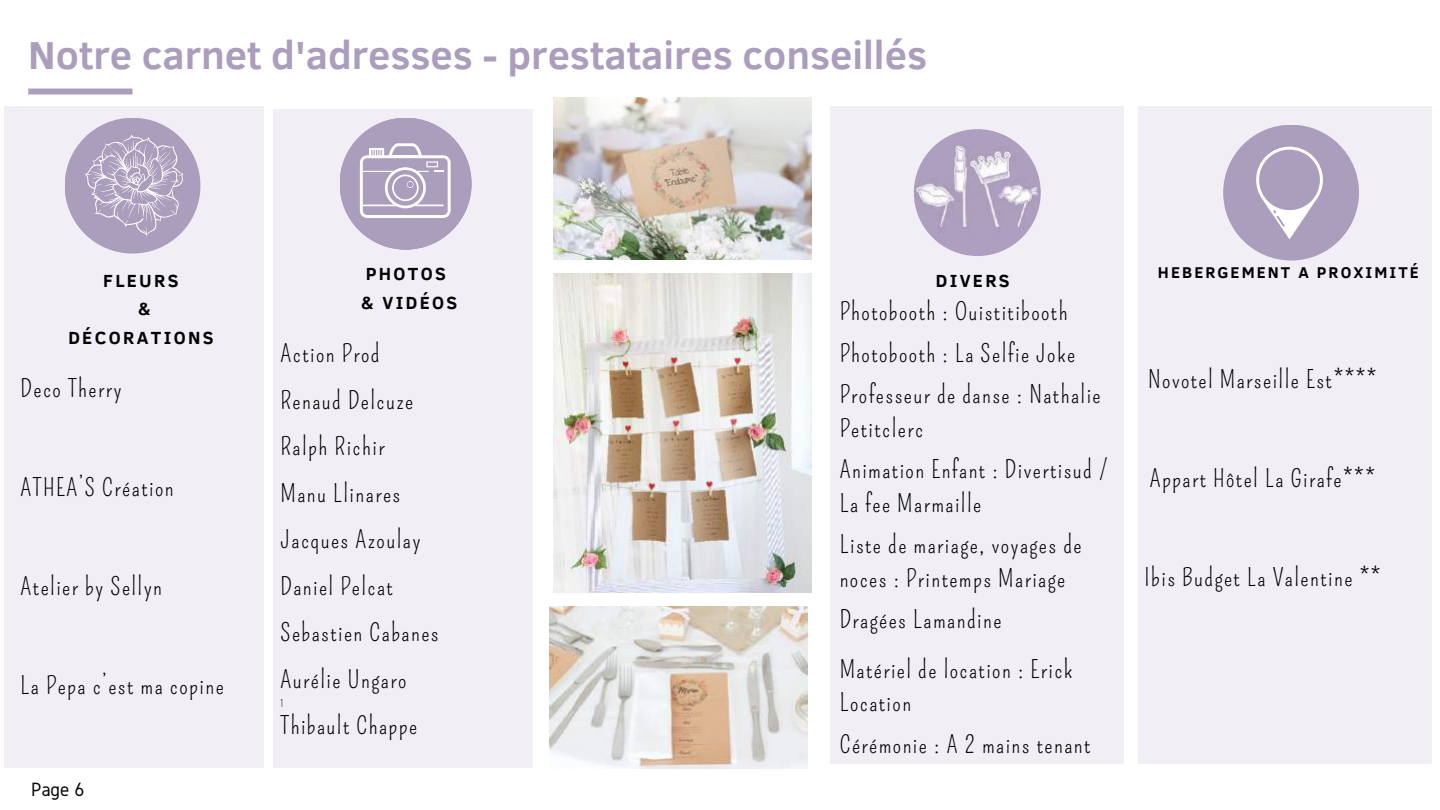
<style>
.page{position:relative;width:1440px;height:810px;background:#fff}
.page>*{position:absolute;margin:0;border:0;box-sizing:border-box;transform-origin:0 0}
.t1{font:700 40px "Clear Sans";color:#ab9dbc}
.t2{font:24px/46.5px "Pompiere";letter-spacing:.06em;color:#000}
.t3{font:20px "Gidole";color:#000}
.t4{font:700 18px/28.5px "Clear Sans";letter-spacing:.13em;color:#000}
.t5{font:700 16px "Clear Sans";letter-spacing:.13em;color:#000}
.t6{font:10px "Pompiere";color:#000}
</style>
<div class="page">
<img style="left:553px;top:98px;width:258px;height:162px">
<div style="left:4px;top:107px;width:259px;height:661px;background:#f1eff5"></div>
<div style="left:831px;top:107px;width:293px;height:657px;background:#f1eff5"></div>
<div style="left:1139px;top:107px;width:293px;height:657px;background:#f1eff5"></div>
<div style="left:1223px;top:125px;width:136px;height:136px;background:#ab9dbc;border-radius:50%"></div>
<div style="left:273px;top:109px;width:259px;height:659px;background:#f1eff5"></div>
<div style="left:65px;top:118px;width:135px;height:136px;background:#ab9dbc;border-radius:50%"></div>
<svg style="left:85px;top:135px;width:98px;height:101px"></svg>
<img style="left:550px;top:606px;width:258px;height:162px">
<img style="left:553px;top:273px;width:258px;height:320px">
<div style="left:28px;top:89px;width:105px;height:5px;background:#ab9dbc"></div>
<div style="left:340px;top:118px;width:132px;height:132px;background:#ab9dbc;border-radius:50%"></div>
<svg style="left:1256px;top:146px;width:67px;height:94px"></svg>
<div style="left:1266px;top:157px;width:46px;height:43px;background:#ab9dbc;border-radius:50%"></div>
<img style="left:914px;top:129px;width:127px;height:127px;border-radius:50%">
<svg style="left:360px;top:143px;width:91px;height:75px"></svg>
<h1 class="t1" style="left:28px;top:25px;width:900px">Notre carnet d'adresses - prestataires conseillés</h1>
<p class="t4" style="left:68px;top:265px;width:147px;text-align:center">FLEURS<br>&amp;<br>DÉCORATIONS</p>
<p class="t2" style="left:21px;top:366px;width:102px">Deco Therry</p>
<p class="t2" style="left:21px;top:465px;width:155px">ATHEA’S Création</p>
<p class="t2" style="left:21px;top:564px;width:143px">Atelier by Sellyn</p>
<p class="t2" style="left:21px;top:663px;width:205px">La Pepa c’est ma copine</p>
<p class="t3" style="left:31px;top:778px;width:55px">Page 6</p>
<p class="t4" style="left:361px;top:259px;width:98px">PHOTOS &amp; VIDÉOS</p>
<p class="t2" style="left:280px;top:331px;width:160px">Action Prod<br>Renaud Delcuze<br>Ralph Richir<br>Manu Llinares<br>Jacques Azoulay<br>Daniel Pelcat<br>Sebastien Cabanes<br>Aurélie Ungaro</p>
<p class="t6" style="left:280px;top:697px;width:4px">1</p>
<p class="t2" style="left:280px;top:703px;width:138px">Thibault Chappe</p>
<p class="t4" style="left:936px;top:265px;width:76px">DIVERS</p>
<p class="t2" style="left:840px;top:292px;width:262px;line-height:41.5px">Photobooth : Ouistitibooth<br>Photobooth : La Selfie Joke<br>Professeur de danse : Nathalie</p>
<p class="t2" style="left:840px;top:408px;width:269px;line-height:41.5px">Petitclerc<br>Animation Enfant : Divertisud /</p>
<p class="t2" style="left:840px;top:483px;width:243px;line-height:41.5px">La fee Marmaille<br>Liste de mariage, voyages de</p>
<p class="t2" style="left:840px;top:558px;width:227px;line-height:41.5px">noces : Printemps Mariage<br>Dragées Lamandine</p>
<p class="t2" style="left:840px;top:653px;width:234px;line-height:33.5px">Matériel de location : Erick<br>Location</p>
<p class="t2" style="left:840px;top:722px;width:252px">Cérémonie : A 2 mains tenant</p>
<p class="t5" style="left:1158px;top:261px;width:262px">HEBERGEMENT A PROXIMITÉ</p>
<p class="t2" style="left:1148px;top:357px;width:229px">Novotel Marseille Est****</p>
<p class="t2" style="left:1150px;top:456px;width:226px">Appart Hôtel La Girafe***</p>
<p class="t2" style="left:1144px;top:555px;width:238px">Ibis Budget La Valentine **</p>
</div>
